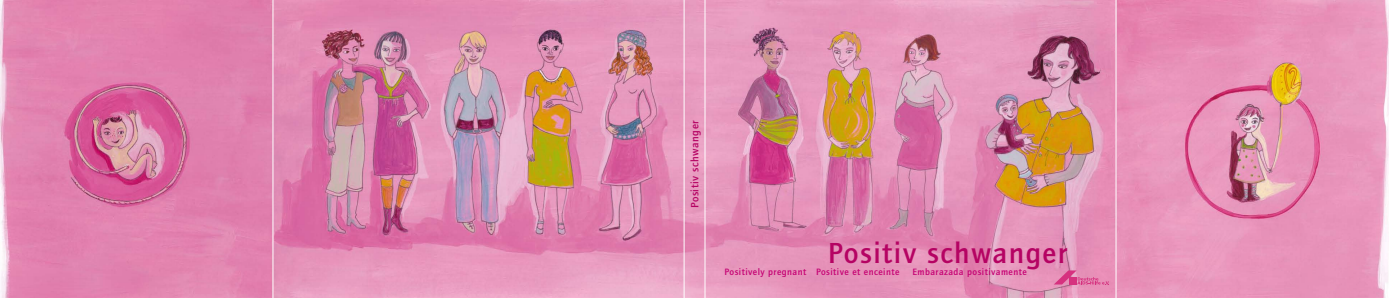
<style>
.page{position:relative;width:1389px;height:298px;background:#fff}
.page>*{position:absolute;margin:0;border:0;box-sizing:border-box;transform-origin:0 0}
.t1{font:500 30px "Quay Sans";letter-spacing:.05em;color:#b50363}
.t2{font:500 11px "Quay Sans";letter-spacing:.05em;color:#b50363}
.t3{font:500 9.5px "Quay Sans";letter-spacing:.05em;color:#c50073}
</style>
<div class="page">
<img style="left:0;top:0;width:1389px;height:298px">
<svg style="left:1054px;top:270px;width:56px;height:14px"></svg>
<hr style="left:684px;top:0;width:1px;height:298px;background:#fff">
<hr style="left:705px;top:0;width:1px;height:298px;background:#fff">
<hr style="left:1116px;top:0;width:1px;height:298px;background:#fff">
<hr style="left:273px;top:0;width:1px;height:298px;background:#fff">
<p class="t2" style="left:689px;top:208px;width:89px;rotate:-90deg">Positiv schwanger</p>
<p class="t1" style="left:828px;top:236px;width:241px">Positiv schwanger</p>
<p class="t3" style="left:725px;top:266px;width:177px">Positively pregnant Positive et enceinte</p>
<p class="t3" style="left:912px;top:266px;width:116px">Embarazada positivamente</p>
</div>
